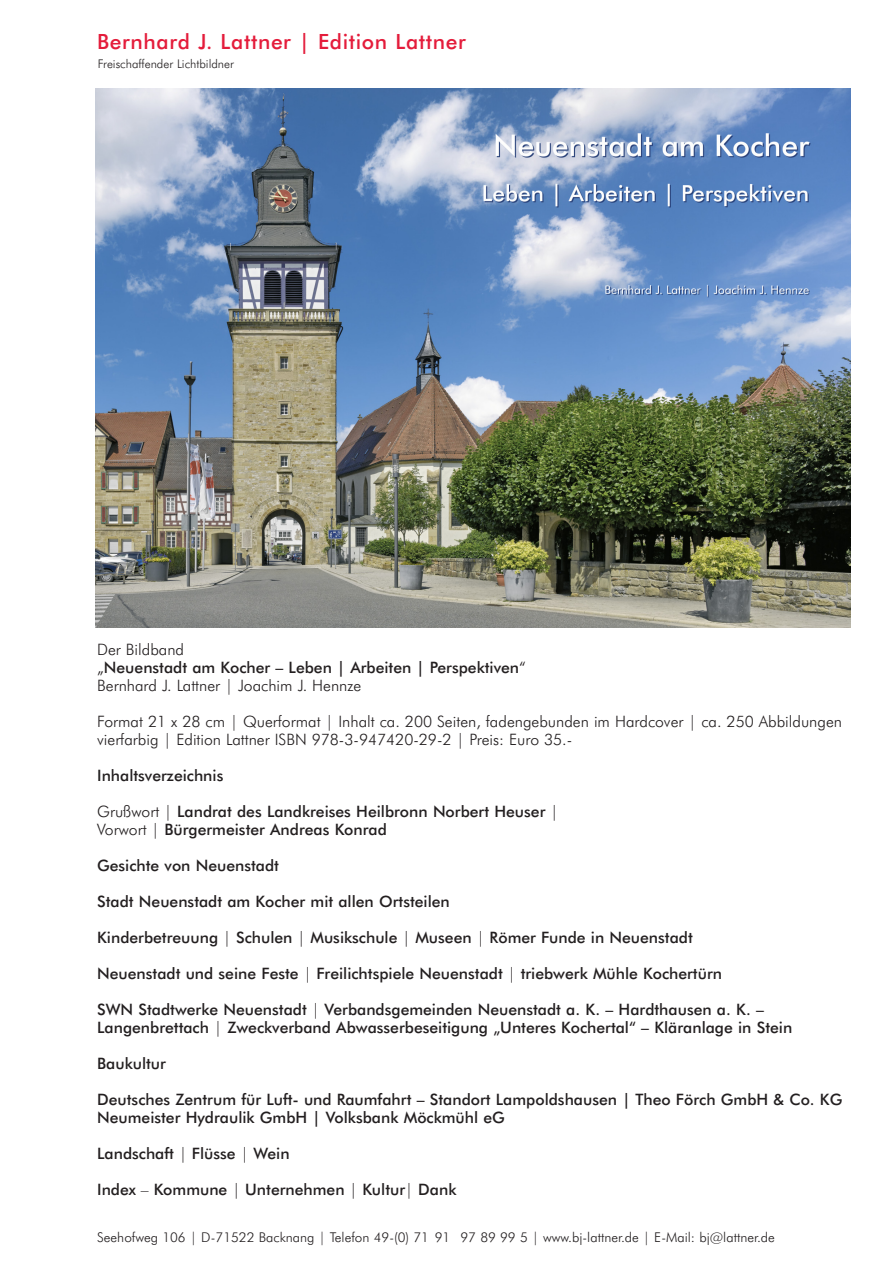
<style>
.page{position:relative;width:893px;height:1263px;background:#fff}
.page>*{position:absolute;margin:0;border:0;box-sizing:border-box;transform-origin:0 0}
.t1{font:500 21px "Futura BT";letter-spacing:.03em;color:#e41c3b}
.t2{font:500 15.75px/18px "Futura BT";color:#231f20}
.t3{font:300 15.75px/18px "Futura BT";color:#231f20}
.t4{font:300 13.5px "Futura BT";color:#231f20}
.t5{font:300 12px "Futura BT";color:#231f20}
.s1{font-weight:500}
.s2{font-weight:300}
</style>
<div class="page">
<img style="left:96px;top:88px;width:754px;height:540px">
<h1 class="t1" style="left:97px;top:33px;width:370px">Bernhard J. Lattner | Edition Lattner</h1>
<p class="t5" style="left:98px;top:59px;width:138px">Freischaffender Lichtbildner</p>
<p class="t3" style="left:97px;top:641px;width:430px">Der Bildband<br>„<span class="s1">Neuenstadt am Kocher – Leben | Arbeiten | Perspektiven</span>“<br>Bernhard J. Lattner | Joachim J. Hennze</p>
<p class="t3" style="left:97px;top:713px;width:746px">Format 21 x 28 cm | Querformat | Inhalt ca. 200 Seiten, fadengebunden im Hardcover | ca. 250 Abbildungen vierfarbig | Edition Lattner ISBN 978-3-947420-29-2 | Preis: Euro 35.-</p>
<p class="t2" style="left:97px;top:767px;width:128px">Inhaltsverzeichnis</p>
<p class="t2" style="left:97px;top:803px;width:463px"><span class="s2">Grußwort |</span> Landrat des Landkreises Heilbronn Norbert Heuser <span class="s2">|<br>Vorwort |</span> Bürgermeister Andreas Konrad</p>
<p class="t2" style="left:97px;top:857px;width:183px">Gesichte von Neuenstadt</p>
<p class="t2" style="left:97px;top:893px;width:354px">Stadt Neuenstadt am Kocher mit allen Ortsteilen</p>
<p class="t2" style="left:97px;top:929px;width:597px">Kinderbetreuung <span class="s2">|</span> Schulen <span class="s2">|</span> Musikschule <span class="s2">|</span> Museen <span class="s2">|</span> Römer Funde in Neuenstadt</p>
<p class="t2" style="left:97px;top:965px;width:626px">Neuenstadt und seine Feste <span class="s2">|</span> Freilichtspiele Neuenstadt <span class="s2">|</span> triebwerk Mühle Kochertürn</p>
<p class="t2" style="left:97px;top:1001px;width:697px">SWN Stadtwerke Neuenstadt <span class="s2">|</span> Verbandsgemeinden Neuenstadt a. K. – Hardthausen a. K. –<br>Langenbrettach <span class="s2">|</span> Zweckverband Abwasserbeseitigung „Unteres Kochertal“ – Kläranlage in Stein</p>
<p class="t2" style="left:97px;top:1055px;width:70px">Baukultur</p>
<p class="t2" style="left:97px;top:1091px;width:747px">Deutsches Zentrum für Luft- und Raumfahrt – Standort Lampoldshausen | Theo Förch GmbH &amp; Co. KG<br>Neumeister Hydraulik GmbH | Volksbank Möckmühl eG</p>
<p class="t2" style="left:97px;top:1145px;width:194px">Landschaft <span class="s2">|</span> Flüsse <span class="s2">|</span> Wein</p>
<p class="t2" style="left:97px;top:1181px;width:361px">Index <span class="s2">–</span> Kommune <span class="s2">|</span> Unternehmen <span class="s2">|</span> Kultur<span class="s2">|</span> Dank</p>
<p class="t4" style="left:97px;top:1231px;width:679px">Seehofweg 106 | D-71522 Backnang | Telefon 49-(0) 71 91 97 89 99 5 | www.bj-lattner.de | E-Mail: bj@lattner.de</p>
</div>
